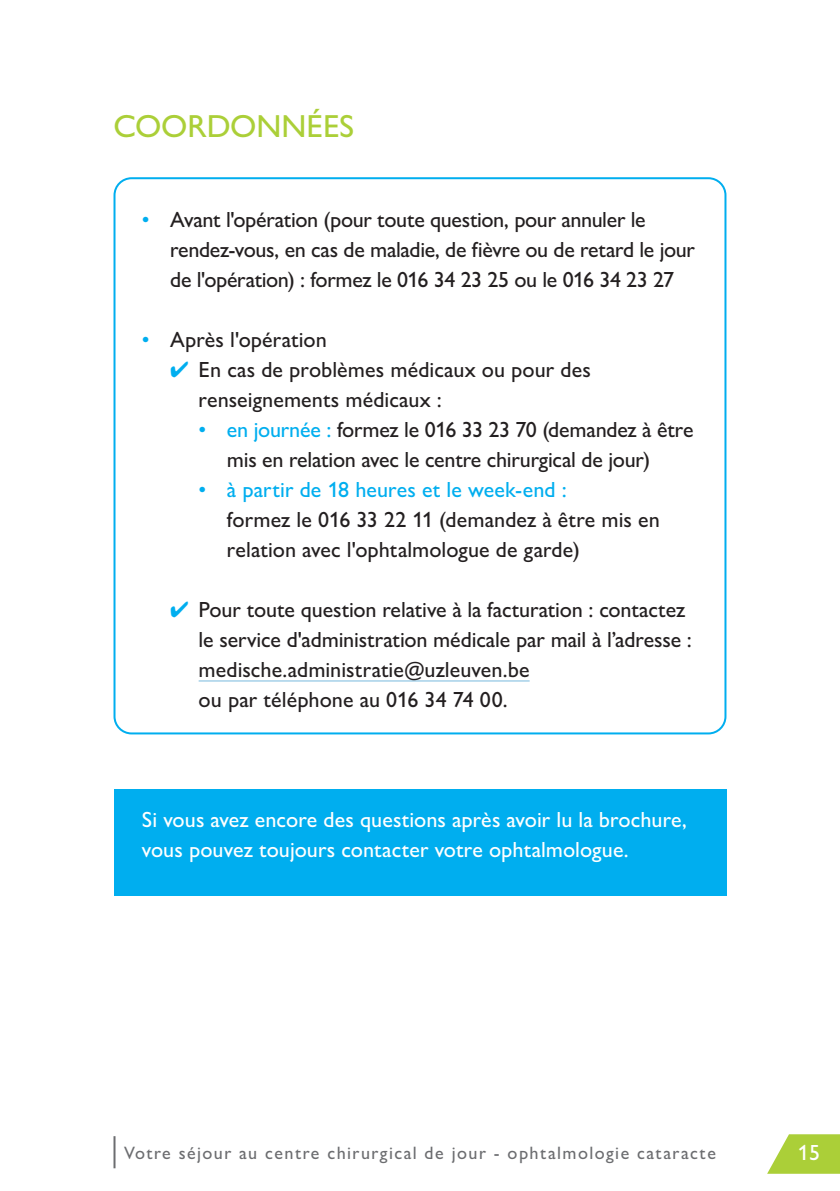
<style>
.page{position:relative;width:840px;height:1191px;background:#fff}
.page>*{position:absolute;margin:0;border:0;box-sizing:border-box;transform-origin:0 0}
.t1{font:500 32px "Gill Sans Nova";letter-spacing:-.005em;color:#abcf38}
.t2{font:500 22px/30px "Gill Sans Nova";letter-spacing:-.01em;color:#231f20}
.t3{font:500 22px/30px "Gill Sans Nova";color:#fff}
.t4{font:500 22px "Gill Sans Nova";letter-spacing:.005em;color:#00aeef}
.t5{font:500 18px "Gill Sans Nova";letter-spacing:.08em;color:#6c6d70}
.s1{color:#00aeef}
</style>
<div class="page">
<hr style="left:113px;top:1136px;width:2px;height:32px;background:#6c6d70">
<svg style="left:767px;top:1134px;width:72px;height:39px"></svg>
<div style="left:113px;top:790px;width:613px;height:106px;background:#00aeef"></div>
<hr style="left:198px;top:680px;width:331px;height:1px;background:#78b9dd">
<h1 class="t1" style="left:113px;top:106px;width:242px">COORDONNÉES</h1>
<p class="t2" style="left:170px;top:204px;width:526px;text-indent:-28px"><span class="s1">•</span> Avant l'opération (pour toute question, pour annuler le rendez-vous, en cas de maladie, de fièvre ou de retard le jour de l'opération) : formez le 016 34 23 25 ou le 016 34 23 27</p>
<p class="t2" style="left:142px;top:324px;width:186px"><span class="s1">•</span> Après l'opération</p>
<p class="t2" style="left:198px;top:354px;width:393px;text-indent:-28px"><span class="s1">✔</span> En cas de problèmes médicaux ou pour des renseignements médicaux :</p>
<p class="t2" style="left:227px;top:414px;width:468px;text-indent:-28px"><span class="s1">• en journée :</span> formez le 016 33 23 70 (demandez à être mis en relation avec le centre chirurgical de jour)</p>
<p class="t4" style="left:198px;top:476px;width:369px">• à partir de 18 heures et le week-end :</p>
<p class="t2" style="left:227px;top:504px;width:434px">formez le 016 33 22 11 (demandez à être mis en relation avec l'ophtalmologue de garde)</p>
<p class="t2" style="left:198px;top:594px;width:494px;text-indent:-28px"><span class="s1">✔</span> Pour toute question relative à la facturation : contactez le service d'administration médicale par mail à l’adresse : medische.administratie@uzleuven.be<br>ou par téléphone au 016 34 74 00.</p>
<p class="t3" style="left:142px;top:804px;width:546px">Si vous avez encore des questions après avoir lu la brochure, vous pouvez toujours contacter votre ophtalmologue.</p>
<p class="t5" style="left:124px;top:1141px;width:593px">Votre séjour au centre chirurgical de jour - ophtalmologie cataracte</p>
<p class="t3" style="left:797px;top:1137px;width:23px">15</p>
</div>
